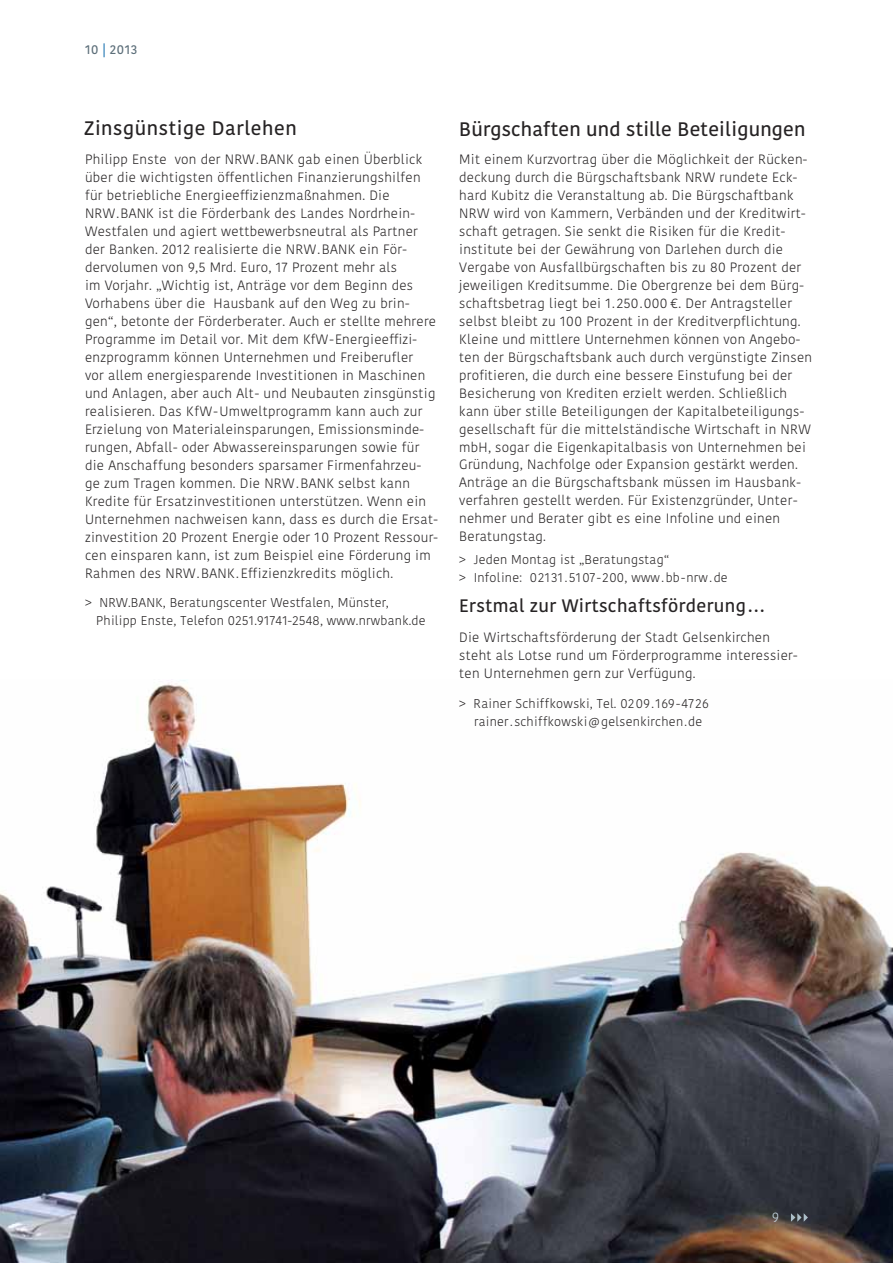
<style>
.page{position:relative;width:893px;height:1263px;background:#fff}
.page>*{position:absolute;margin:0;border:0;box-sizing:border-box;transform-origin:0 0}
.t1{font:600 19.5px "Kohinoor";letter-spacing:.01em;color:#262324}
.t2{font:600 19.5px "Kohinoor";letter-spacing:.03em;color:#262324}
.t3{font:600 18px "Kohinoor";letter-spacing:.02em;color:#262324}
.t4{font:300 13.5px/18px "Kohinoor";letter-spacing:.02em;color:#262324}
.t5{font:300 13.5px "Kohinoor";color:#ccdde7}
.t6{font:300 12.75px/18px "Kohinoor";letter-spacing:.02em;color:#262324}
.t7{font:600 12.6px "Kohinoor";letter-spacing:.04em;color:#5d6f7a}
.s1{color:#0062a8}
</style>
<div class="page">
<img style="left:0;top:680px;width:893px;height:583px">
<svg style="left:791px;top:1213px;width:17px;height:9px"></svg>
<p class="t7" style="left:85px;top:42px;width:54px">10 <span class="s1">|</span> 2013</p>
<h1 class="t2" style="left:84px;top:116px;width:214px">Zinsgünstige Darlehen</h1>
<h1 class="t1" style="left:459px;top:117px;width:348px">Bürgschaften und stille Beteiligungen</h1>
<p class="t4" style="left:85px;top:150px;width:354px">Philipp Enste von der NRW.BANK gab einen Überblick über die wichtigsten öffentlichen Finanzierungshilfen für betriebliche Energieeffizienzmaßnahmen. Die NRW.BANK ist die Förderbank des Landes Nordrhein-Westfalen und agiert wettbewerbsneutral als Partner der Banken. 2012 realisierte die NRW.BANK ein För&shy;dervolumen von 9,5 Mrd. Euro, 17 Prozent mehr als<br>im Vorjahr. „Wichtig ist, Anträge vor dem Beginn des Vorhabens über die Hausbank auf den Weg zu brin&shy;gen“, betonte der Förderberater. Auch er stellte mehrere Programme im Detail vor. Mit dem KfW-Energieeffizi&shy;enzprogramm können Unternehmen und Freiberufler<br>vor allem energiesparende Investitionen in Maschinen und Anlagen, aber auch Alt- und Neubauten zinsgünstig realisieren. Das KfW-Umweltprogramm kann auch zur Erzielung von Materialeinsparungen, Emissionsminde&shy;rungen, Abfall- oder Abwassereinsparungen sowie für die Anschaffung besonders sparsamer Firmenfahrzeu&shy;ge zum Tragen kommen. Die NRW.BANK selbst kann Kredite für Ersatzinvestitionen unterstützen. Wenn ein Unternehmen nachweisen kann, dass es durch die Ersat&shy;zinvestition 20 Prozent Energie oder 10 Prozent Ressour&shy;cen einsparen kann, ist zum Beispiel eine Förderung im Rahmen des NRW.BANK.Effizienzkredits möglich.</p>
<p class="t4" style="left:459px;top:150px;width:354px">Mit einem Kurzvortrag über die Möglichkeit der Rücken&shy;deckung durch die Bürgschaftsbank NRW rundete Eck&shy;hard Kubitz die Veranstaltung ab. Die Bürgschaftbank NRW wird von Kammern, Verbänden und der Kreditwirt&shy;schaft getragen. Sie senkt die Risiken für die Kredit&shy;institute bei der Gewährung von Darlehen durch die Vergabe von Ausfallbürgschaften bis zu 80 Prozent der jeweiligen Kreditsumme. Die Obergrenze bei dem Bürg&shy;schaftsbetrag liegt bei 1.250.000 €. Der Antragsteller selbst bleibt zu 100 Prozent in der Kreditverpflichtung.<br>Kleine und mittlere Unternehmen können von Angebo&shy;ten der Bürgschaftsbank auch durch vergünstigte Zinsen profitieren, die durch eine bessere Einstufung bei der Besicherung von Krediten erzielt werden. Schließlich kann über stille Beteiligungen der Kapitalbeteiligungs&shy;gesellschaft für die mittelständische Wirtschaft in NRW mbH, sogar die Eigenkapitalbasis von Unternehmen bei Gründung, Nachfolge oder Expansion gestärkt werden.<br>Anträge an die Bürgschaftsbank müssen im Hausbank&shy;verfahren gestellt werden. Für Existenzgründer, Unter&shy;nehmer und Berater gibt es eine Infoline und einen Beratungstag.</p>
<p class="t6" style="left:96px;top:594px;width:331px;text-indent:-11px">&gt; NRW.BANK, Beratungscenter Westfalen, Münster,<br>Philipp Enste, Telefon 0251.91741-2548, www.nrwbank.de</p>
<p class="t6" style="left:459px;top:551px;width:270px">&gt; Jeden Montag ist „Beratungstag“<br>&gt; Infoline: 02131.5107-200, www.bb-nrw.de</p>
<h2 class="t3" style="left:459px;top:595px;width:307px">Erstmal zur Wirtschaftsförderung...</h2>
<p class="t4" style="left:459px;top:629px;width:340px">Die Wirtschaftsförderung der Stadt Gelsenkirchen steht als Lotse rund um Förderprogramme interessier&shy;ten Unternehmen gern zur Verfügung.</p>
<p class="t6" style="left:474px;top:694px;width:236px;text-indent:-15px">&gt; Rainer Schiffkowski, Tel. 0209.169-4726 rainer.schiffkowski@gelsenkirchen.de</p>
<p class="t5" style="left:772px;top:1209px;width:9px">9</p>
</div>
